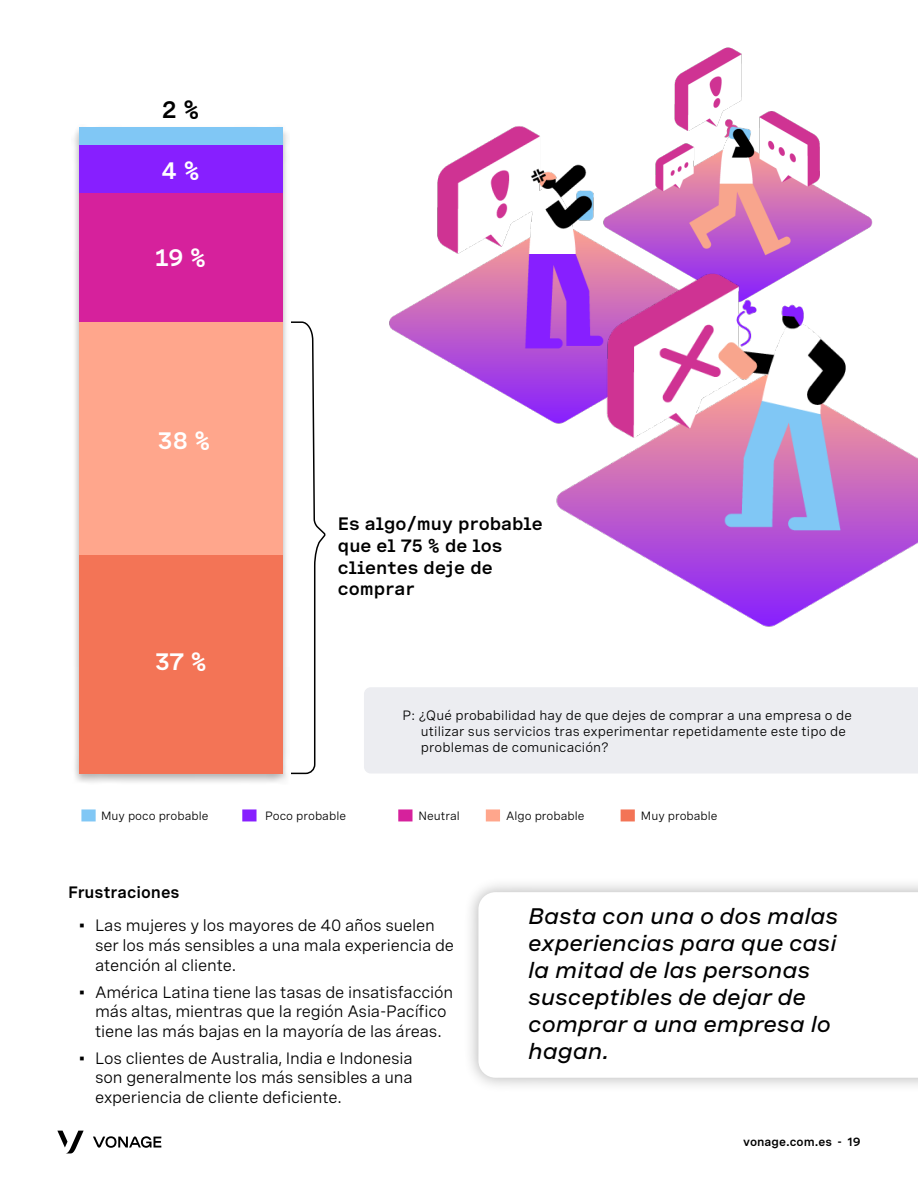
<style>
.page{position:relative;width:918px;height:1188px;background:#fff}
.page>*{position:absolute;margin:0;border:0;box-sizing:border-box;transform-origin:0 0}
.t1{font:600 24px "Spezia Semi Mono";color:#fff}
.t2{font:600 24px "Spezia Semi Mono";color:#000}
.t3{font:italic 500 expanded 22.5px/27px "Spezia";color:#000}
.t4{font:600 18px/21.6px "Spezia Semi Mono";color:#000}
.t5{font:16.5px/19.8px "Spezia";letter-spacing:-.01em;color:#000}
._01-Body_12pt{font:600 16.5px "Spezia";color:#000}
._01-Body_12pt-2{font:13.5px/16.2px "Spezia";letter-spacing:.01em;color:#000}
.t6{font:12px "Spezia";color:#000}
.t7{font:600 12px "Spezia";color:#000}
.s1{font-weight:600}
</style>
<div class="page">
<img style="left:389px;top:126px;width:192px;height:279px">
<img style="left:581px;top:47px;width:239px;height:120px">
<img style="left:523px;top:167px;width:395px;height:460px">
<svg style="left:291px;top:321px;width:35px;height:454px"></svg>
<div style="left:71px;top:124px;width:219px;height:661px;background:#000;opacity:.3"></div>
<div style="left:79px;top:128px;width:203px;height:645px;background:#f37456"></div>
<div style="left:79px;top:322px;width:203px;height:232px;background:#ffa68c"></div>
<div style="left:79px;top:193px;width:203px;height:129px;background:#d6219c"></div>
<div style="left:79px;top:145px;width:203px;height:48px;background:#871fff"></div>
<div style="left:79px;top:128px;width:203px;height:17px;background:#80c7f5"></div>
<div style="left:463px;top:877px;width:455px;height:216px;background:#000;opacity:.3"></div>
<svg style="left:478px;top:892px;width:440px;height:186px"></svg>
<div style="left:364px;top:687px;width:554px;height:86px;background:#ecedf1"></div>
<svg style="left:57px;top:1131px;width:27px;height:22px"></svg>
<svg style="left:93px;top:1136px;width:68px;height:12px"></svg>
<div style="left:621px;top:809px;width:14px;height:12px;background:#f37456"></div>
<div style="left:486px;top:809px;width:14px;height:12px;background:#ffa68c"></div>
<div style="left:398px;top:809px;width:15px;height:12px;background:#d6219c"></div>
<div style="left:242px;top:809px;width:15px;height:12px;background:#871fff"></div>
<div style="left:81px;top:809px;width:15px;height:12px;background:#80c7f5"></div>
<p class="t2" style="left:162px;top:91px;width:39px">2 %</p>
<p class="t1" style="left:162px;top:152px;width:39px">4 %</p>
<p class="t1" style="left:155px;top:240px;width:52px">19 %</p>
<p class="t1" style="left:158px;top:422px;width:54px">38 %</p>
<p class="t1" style="left:155px;top:643px;width:53px">37 %</p>
<p class="t6" style="left:101px;top:807px;width:109px">Muy poco probable</p>
<p class="t4" style="left:338px;top:512px;width:206px">Es algo/muy probable que el 75 % de los clientes deje de comprar</p>
<p class="t6" style="left:265px;top:807px;width:82px">Poco probable</p>
<p class="_01-Body_12pt-2" style="left:421px;top:706px;width:432px;text-indent:-18px">P: ¿Qué probabilidad hay de que dejes de comprar a una empresa o de utilizar sus servicios tras experimentar repetidamente este tipo de problemas de comunicación?</p>
<p class="t6" style="left:419px;top:807px;width:43px">Neutral</p>
<p class="t6" style="left:506px;top:807px;width:80px">Algo probable</p>
<p class="t6" style="left:641px;top:807px;width:78px">Muy probable</p>
<p class="_01-Body_12pt" style="left:68px;top:880px;width:113px">Frustraciones</p>
<p class="t5" style="left:95px;top:914px;width:361px;text-indent:-16px"><span class="s1">•</span> Las mujeres y los mayores de 40 años suelen ser los más sensibles a una mala experiencia de atención al cliente.</p>
<p class="t5" style="left:79px;top:981px;width:376px;text-align:center"><span class="s1">•</span> América Latina tiene las tasas de insatisfacción más altas, mientras que la región Asia-Pacífico tiene las más bajas en la mayoría de las áreas.</p>
<p class="t5" style="left:95px;top:1047px;width:319px;text-align:justify;text-indent:-16px"><span class="s1">•</span> Los clientes de Australia, India e Indonesia son generalmente los más sensibles a una experiencia de cliente deficiente.</p>
<p class="t3" style="left:528px;top:901px;width:312px">Basta con una o dos malas experiencias para que casi la mitad de las personas susceptibles de dejar de comprar a una empresa lo hagan.</p>
<p class="t7" style="left:743px;top:1132px;width:119px">vonage.com.es - 19</p>
</div>
